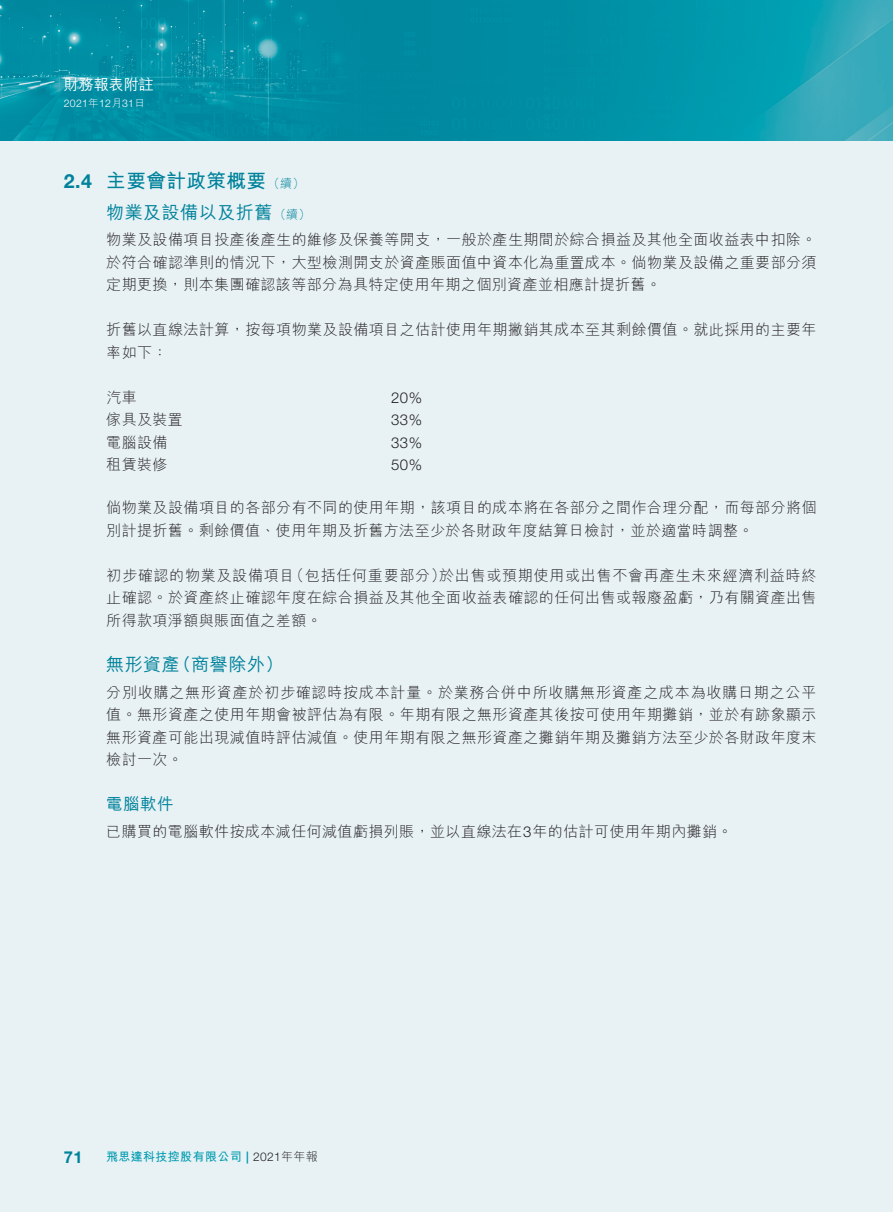
<style>
.page{position:relative;width:893px;height:1212px;background:#fff}
.page>*{position:absolute;margin:0;border:0;box-sizing:border-box;transform-origin:0 0}
.t1{font:700 19.5px "M Hei HK";letter-spacing:.03em;color:#00829b}
.t2{font:700 19.5px "Helvetica Neue LT Std";color:#00829b}
.t3{font:500 18px "M Hei HK";letter-spacing:.03em;color:#00829b}
.t4{font:500 16.5px "M Hei HK";color:#00829b}
.t5{font:700 16.5px "Helvetica Neue LT Std";color:#00829b}
.t6{font:300 15px/22.5px "M Hei HK";letter-spacing:.03em;color:#231f20}
.t7{font:300 15px "M Hei HK";letter-spacing:.05em;color:#231f20}
.t8{font:300 15px "Helvetica Neue LT Std";letter-spacing:.03em;color:#231f20}
.t9{font:500 15px "M Hei HK";color:#fff}
.t10{font:700 12px "M Hei HK";letter-spacing:.03em;color:#009baf}
.t11{font:300 12px "M Hei HK";color:#00829b}
.t12{font:300 10.5px "Helvetica Neue LT Std";letter-spacing:.03em;color:#fff}
.s1{font-family:"M Hei HK"}
.s2{font-family:"Helvetica Neue LT Std"}
.s3{font-family:"Helvetica Neue LT Std";font-weight:300;color:#231f20}
.s4{font-weight:300;color:#231f20}
</style>
<div class="page">
<div style="left:0;top:140px;width:893px;height:1072px;background:#e8f2f5"></div>
<img style="left:0;top:0;width:893px;height:140px">
<p class="t9" style="left:64px;top:73px;width:91px">財務報表附註</p>
<p class="t12" style="left:64px;top:97px;width:83px">2021<span class="s1">年</span>12<span class="s1">月</span>31<span class="s1">日</span></p>
<h1 class="t2" style="left:64px;top:168px;width:30px">2.4</h1>
<h1 class="t1" style="left:106px;top:166px;width:161px">主要會計政策概要</h1>
<p class="t11" style="left:268px;top:177px;width:38px">（續(</p>
<p class="t3" style="left:106px;top:199px;width:168px">物業及設備以及折舊</p>
<p class="t6" style="left:106px;top:228px;width:712px;text-align:justify">物業及設備項目投產後產生的維修及保養等開支，一般於產生期間於綜合損益及其他全面收益表中扣除。於符合確認準則的情況下，大型檢測開支於資產賬面值中資本化為重置成本。倘物業及設備之重要部分須定期更換，則本集團確認該等部分為具特定使用年期之個別資產並相應計提折舊。</p>
<p class="t6" style="left:106px;top:318px;width:712px">折舊以直線法計算，按每項物業及設備項目之估計使用年期撇銷其成本至其剩餘價值。就此採用的主要年率如下：</p>
<p class="t8" style="left:391px;top:388px;width:32px">20%</p>
<p class="t11" style="left:274px;top:208px;width:38px">（續(</p>
<p class="t6" style="left:106px;top:386px;width:32px">汽車</p>
<p class="t6" style="left:106px;top:408px;width:78px">傢具及裝置</p>
<p class="t6" style="left:106px;top:431px;width:63px">電腦設備</p>
<p class="t8" style="left:391px;top:411px;width:32px">33%</p>
<p class="t8" style="left:391px;top:433px;width:32px">33%</p>
<p class="t6" style="left:106px;top:453px;width:63px">租賃裝修</p>
<p class="t6" style="left:106px;top:496px;width:712px">倘物業及設備項目的各部分有不同的使用年期，該項目的成本將在各部分之間作合理分配，而每部分將個別計提折舊。剩餘價值、使用年期及折舊方法至少於各財政年度結算日檢討，並於適當時調整。</p>
<p class="t7" style="left:439px;top:568px;width:379px">於出售或預期使用或出售不會再產生未來經濟利益時終</p>
<p class="t8" style="left:391px;top:456px;width:32px">50%</p>
<p class="t7" style="left:289px;top:568px;width:158px">（包括任何重要部分）</p>
<p class="t6" style="left:106px;top:564px;width:712px">初步確認的物業及設備項目<br>止確認。於資產終止確認年度在綜合損益及其他全面收益表確認的任何出售或報廢盈虧，乃有關資產出售所得款項淨額與賬面值之差額。</p>
<p class="t3" style="left:173px;top:651px;width:112px">（商譽除外(</p>
<p class="t3" style="left:106px;top:651px;width:75px">無形資產</p>
<p class="t6" style="left:106px;top:681px;width:712px;text-align:justify">分別收購之無形資產於初步確認時按成本計量。於業務合併中所收購無形資產之成本為收購日期之公平值。無形資產之使用年期會被評估為有限。年期有限之無形資產其後按可使用年期攤銷，並於有跡象顯示無形資產可能出現減值時評估減值。使用年期有限之無形資產之攤銷年期及攤銷方法至少於各財政年度末檢討一次。</p>
<p class="t4" style="left:106px;top:792px;width:69px">電腦軟件</p>
<p class="t6" style="left:106px;top:820px;width:628px">已購買的電腦軟件按成本減任何減值虧損列賬，並以直線法在<span class="s2">3</span>年的估計可使用年期內攤銷。</p>
<p class="t5" style="left:64px;top:1147px;width:20px">71</p>
<p class="t10" style="left:106px;top:1148px;width:213px">飛思達科技控股有限公司 <span class="s2">|</span> <span class="s3">2021</span><span class="s4">年年報</span></p>
</div>
